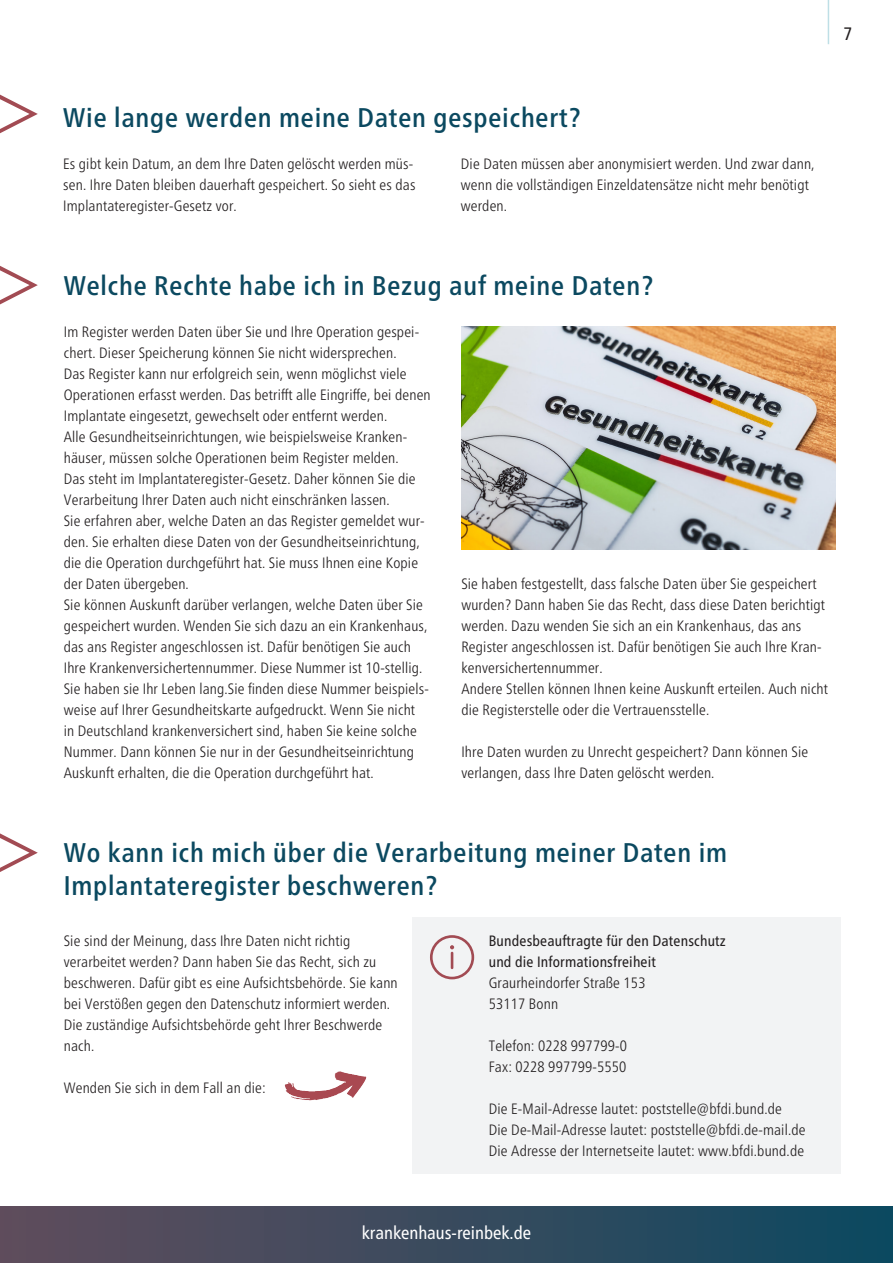
<style>
.page{position:relative;width:893px;height:1263px;background:#fff}
.page>*{position:absolute;margin:0;border:0;box-sizing:border-box;transform-origin:0 0}
.Head_2_19_PT{font:500 condensed 27px/33px "Frutiger Neue LT";letter-spacing:.03em;color:#0b4960}
.t1{font:condensed 18px "Frutiger Neue LT";color:#fff}
.t2{font:condensed 18px "Frutiger Neue LT";color:#231f20}
.Fließtext{font:300 condensed 15px/21px "Frutiger Neue LT";letter-spacing:.01em;color:#231f20}
.Fließtext-2{font:condensed 15px/21px "Frutiger Neue LT";letter-spacing:.01em;color:#231f20}
</style>
<div class="page">
<div style="left:0;top:1206px;width:893px;height:57px;background:linear-gradient(to right,#624d5c,#0d4960)"></div>
<hr style="left:828px;top:0;width:1px;height:44px;background:#bedfe6">
<svg style="left:0;top:95px;width:38px;height:38px"></svg>
<svg style="left:0;top:266px;width:38px;height:38px"></svg>
<img style="left:461px;top:326px;width:375px;height:224px">
<svg style="left:0;top:833px;width:38px;height:39px"></svg>
<div style="left:412px;top:917px;width:429px;height:256px;background:#f2f3f4"></div>
<svg style="left:430px;top:935px;width:44px;height:44px"></svg>
<img style="left:284px;top:1071px;width:83px;height:30px">
<p class="t2" style="left:843px;top:23px;width:10px">7</p>
<p class="Head_2_19_PT" style="left:63px;top:101px;width:519px">Wie lange werden meine Daten gespeichert?</p>
<p class="Fließtext" style="left:63px;top:153px;width:354px">Es gibt kein Datum, an dem Ihre Daten gelöscht werden müs&shy;sen. Ihre Daten bleiben dauerhaft gespeichert. So sieht es das<br>Implantateregister-Gesetz vor.</p>
<p class="Fließtext" style="left:461px;top:153px;width:355px">Die Daten müssen aber anonymisiert werden. Und zwar dann, wenn die vollständigen Einzeldatensätze nicht mehr benötigt werden.</p>
<p class="Head_2_19_PT" style="left:64px;top:269px;width:591px">Welche Rechte habe ich in Bezug auf meine Daten?</p>
<p class="Fließtext" style="left:64px;top:321px;width:368px">Im Register werden Daten über Sie und Ihre Operation gespei&shy;chert. Dieser Speicherung können Sie nicht widersprechen.<br>Das Register kann nur erfolgreich sein, wenn möglichst viele Operationen erfasst werden. Das betrifft alle Eingriffe, bei denen Implantate eingesetzt, gewechselt oder entfernt werden.</p>
<p class="Fließtext" style="left:64px;top:426px;width:353px">Alle Gesundheitseinrichtungen, wie beispielsweise Kranken&shy;häuser, müssen solche Operationen beim Register melden.<br>Das steht im Implantateregister-Gesetz. Daher können Sie die Verarbeitung Ihrer Daten auch nicht einschränken lassen.</p>
<p class="Fließtext" style="left:64px;top:510px;width:362px">Sie erfahren aber, welche Daten an das Register gemeldet wur&shy;den. Sie erhalten diese Daten von der Gesundheitseinrichtung, die die Operation durchgeführt hat. Sie muss Ihnen eine Kopie der Daten übergeben.</p>
<p class="Fließtext" style="left:64px;top:594px;width:367px">Sie können Auskunft darüber verlangen, welche Daten über Sie gespeichert wurden. Wenden Sie sich dazu an ein Krankenhaus, das ans Register angeschlossen ist. Dafür benötigen Sie auch Ihre Krankenversichertennummer. Diese Nummer ist 10-stellig.<br>Sie haben sie Ihr Leben lang.Sie finden diese Nummer beispiels&shy;weise auf Ihrer Gesundheitskarte aufgedruckt. Wenn Sie nicht in Deutschland krankenversichert sind, haben Sie keine solche Nummer. Dann können Sie nur in der Gesundheitseinrichtung Auskunft erhalten, die die Operation durchgeführt hat.</p>
<p class="Fließtext" style="left:461px;top:573px;width:365px">Sie haben festgestellt, dass falsche Daten über Sie gespeichert wurden? Dann haben Sie das Recht, dass diese Daten berichtigt werden. Dazu wenden Sie sich an ein Krankenhaus, das ans Register angeschlossen ist. Dafür benötigen Sie auch Ihre Kran&shy;kenversichertennummer.</p>
<p class="Fließtext" style="left:461px;top:678px;width:368px">Andere Stellen können Ihnen keine Auskunft erteilen. Auch nicht die Registerstelle oder die Vertrauensstelle.</p>
<p class="Fließtext" style="left:461px;top:741px;width:348px">Ihre Daten wurden zu Unrecht gespeichert? Dann können Sie verlangen, dass Ihre Daten gelöscht werden.</p>
<p class="Head_2_19_PT" style="left:64px;top:836px;width:665px">Wo kann ich mich über die Verarbeitung meiner Daten im<br>Implantateregister beschweren?</p>
<p class="Fließtext-2" style="left:489px;top:930px;width:239px">Bundesbeauftragte für den Datenschutz und die Informationsfreiheit</p>
<p class="Fließtext" style="left:489px;top:972px;width:158px">Graurheindorfer Straße 153</p>
<p class="Fließtext" style="left:489px;top:993px;width:71px">53117 Bonn</p>
<p class="Fließtext" style="left:489px;top:1035px;width:140px">Telefon: 0228 997799-0</p>
<p class="Fließtext" style="left:489px;top:1056px;width:139px">Fax: 0228 997799-5550</p>
<p class="Fließtext" style="left:489px;top:1098px;width:295px">Die E-Mail-Adresse lautet: poststelle@bfdi.bund.de</p>
<p class="Fließtext" style="left:489px;top:1119px;width:318px">Die De-Mail-Adresse lautet: poststelle@bfdi.de-mail.de</p>
<p class="Fließtext" style="left:489px;top:1140px;width:317px">Die Adresse der Internetseite lautet: www.bfdi.bund.de</p>
<p class="Fließtext" style="left:64px;top:930px;width:335px">Sie sind der Meinung, dass Ihre Daten nicht richtig verarbeitet werden? Dann haben Sie das Recht, sich zu beschweren. Dafür gibt es eine Aufsichtsbehörde. Sie kann bei Verstößen gegen den Datenschutz informiert werden.<br>Die zuständige Aufsichtsbehörde geht Ihrer Beschwerde nach.</p>
<p class="Fließtext" style="left:64px;top:1077px;width:203px">Wenden Sie sich in dem Fall an die:</p>
<p class="t1" style="left:362px;top:1222px;width:171px">krankenhaus-reinbek.de</p>
</div>
